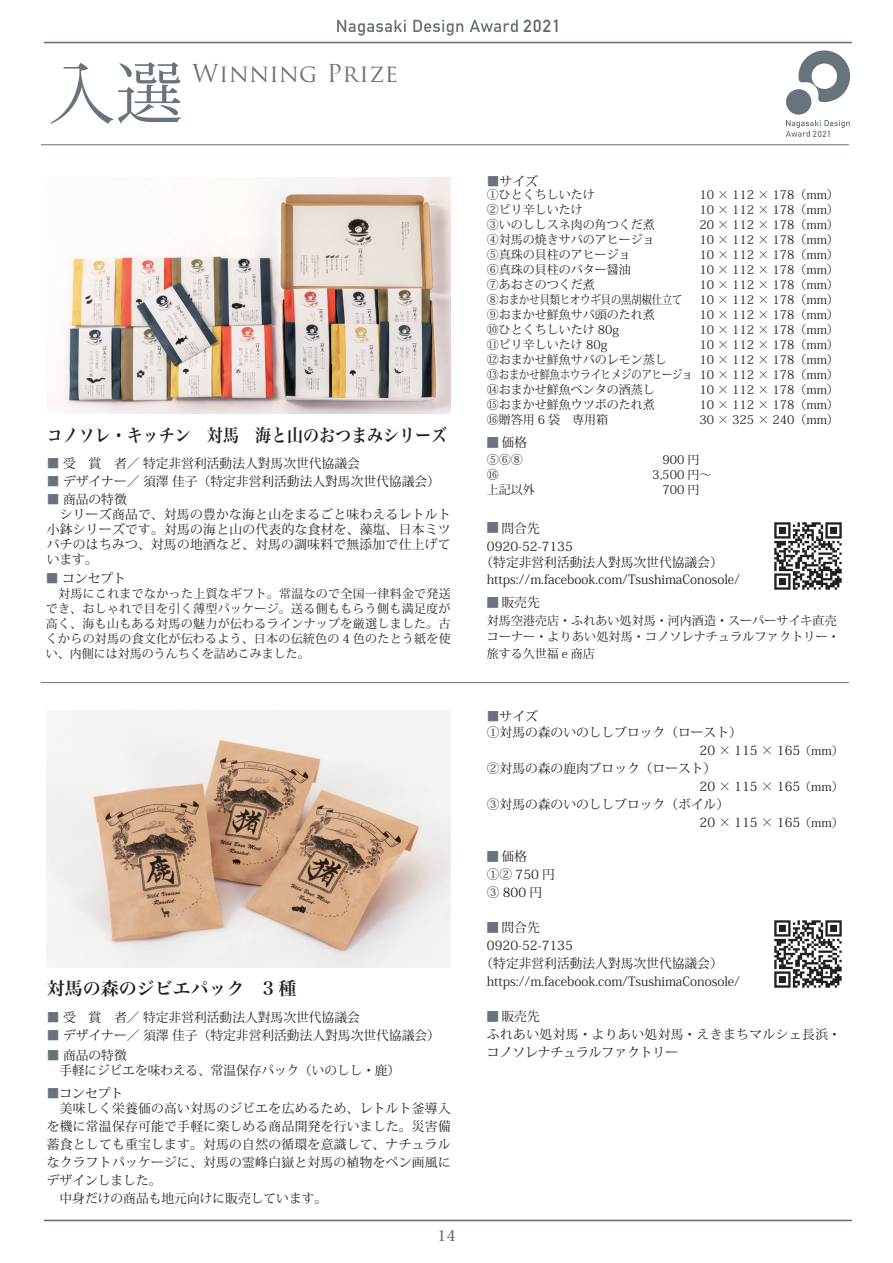
<style>
.page{position:relative;width:893px;height:1263px;background:#fff}
.page>*{position:absolute;margin:0;border:0;box-sizing:border-box;transform-origin:0 0}
.t1{font:67.5px "Koz Min Pro";color:#68747b}
.t2{font:24px "Trajan Pro";letter-spacing:.015em;color:#68747b}
.t3{font:18px "Hira Min Pro W6";color:#231f20;scale:.89 1}
.t4{font:18px "Hira Min Pro W6";color:#231f20}
.t5{font:700 17.25px "DIN Alternate";color:#636366}
.t6{font:500 15px "Koz Min Pro";color:#636366}
.t7{font:12.75px/18px "Koz Min Pr 6 N";color:#231f20}
.t8{font:12.75px/15px "Koz Min Pr 6 N";letter-spacing:.025em;color:#231f20}
.t9{font:12.75px/18px "Koz Min Pr 6 N";letter-spacing:.035em;color:#231f20}
.t10{font:12px/15px "Koz Min Pr 6 N";color:#231f20;text-align:justify}
.t11{font:700 8.55px "DIN Alternate";color:#68747b}
.s1{color:#68747b}
.s2{font-family:"Koz Go Pr 6 N";font-weight:200;font-size:12px;color:#68747b}
.s3{font-size:12px}
</style>
<div class="page">
<hr style="left:44px;top:1220px;width:808px;height:1px;background:#68747b">
<hr style="left:44px;top:42px;width:808px;height:1px;background:#68747b">
<div style="left:786px;top:89px;width:25px;height:26px;background:#68747b;border-radius:50%"></div>
<svg style="left:798px;top:50px;width:52px;height:52px"></svg>
<svg style="left:786px;top:120px;width:64px;height:17px"></svg>
<hr style="left:41px;top:144px;width:808px;height:1px;background:#68747b">
<hr style="left:41px;top:682px;width:808px;height:1px;background:#68747b">
<svg style="left:337px;top:20px;width:69px;height:16px"></svg>
<svg style="left:413px;top:20px;width:50px;height:16px"></svg>
<svg style="left:470px;top:20px;width:48px;height:12px"></svg>
<img style="left:55px;top:178px;width:396px;height:235px">
<img style="left:47px;top:710px;width:404px;height:257px">
<img style="left:774px;top:522px;width:68px;height:68px">
<img style="left:774px;top:920px;width:68px;height:68px">
<h1 class="t1" style="left:48px;top:46px;width:136px">入選</h1>
<h2 class="t2" style="left:192px;top:58px;width:207px">Winning Prize</h2>
<h3 class="t3" style="left:47px;top:419px;width:451px">コノソレ・キッチン　対馬　海と山のおつまみシリーズ</h3>
<p class="t7" style="left:47px;top:454px;width:315px"><span class="s1">■</span> 受　賞　者／ 特定非営利活動法人對馬次世代協議会</p>
<p class="t7" style="left:47px;top:472px;width:395px"><span class="s1">■</span> デザイナー／ 須澤 佳子（特定非営利活動法人對馬次世代協議会）</p>
<p class="t8" style="left:47px;top:492px;width:405px"><span class="s1">■</span> 商品の特徴<br>　シリーズ商品で、対馬の豊かな海と山をまるごと味わえるレトルト小鉢シリーズです。対馬の海と山の代表的な食材を、藻塩、日本ミツバチのはちみつ、対馬の地酒など、対馬の調味料で無添加で仕上げています。</p>
<p class="t7" style="left:46px;top:570px;width:82px"><span class="s1">■</span> コンセプト</p>
<p class="t10" style="left:46px;top:586px;width:406px">　対馬にこれまでなかった上質なギフト。常温なので全国一律料金で発送でき、おしゃれで目を引く薄型パッケージ。送る側ももらう側も満足度が高く、海も山もある対馬の魅力が伝わるラインナップを厳選しました。古くからの対馬の食文化が伝わるよう、日本の伝統色の 4 色のたとう紙を使い、内側には対馬のうんちくを詰めこみました。</p>
<h3 class="t4" style="left:47px;top:973px;width:251px">対馬の森のジビエパック　3 種</h3>
<p class="t7" style="left:47px;top:1008px;width:315px"><span class="s1">■</span> 受　賞　者／ 特定非営利活動法人對馬次世代協議会</p>
<p class="t7" style="left:47px;top:1026px;width:395px"><span class="s1">■</span> デザイナー／ 須澤 佳子（特定非営利活動法人對馬次世代協議会）</p>
<p class="t7" style="left:47px;top:1047px;width:355px;line-height:15px"><span class="s1">■</span> 商品の特徴<br>　手軽にジビエを味わえる、常温保存パック（いのしし・鹿）</p>
<p class="t8" style="left:47px;top:1086px;width:405px"><span class="s1">■</span>コンセプト<br>　美味しく栄養価の高い対馬のジビエを広めるため、レトルト釜導入</p>
<p class="t8" style="left:47px;top:1118px;width:405px;line-height:18px">を機に常温保存可能で手軽に楽しめる商品開発を行いました。災害備蓄食としても重宝します。対馬の自然の循環を意識して、ナチュラルなクラフトパッケージに、対馬の霊峰白嶽と対馬の植物をペン画風にデザインしました。<br>　中身だけの商品も地元向けに販売しています。</p>
<p class="t6" style="left:437px;top:1225px;width:20px">14</p>
<h3 class="t5" style="left:524px;top:13px;width:39px">2021</h3>
<p class="t11" style="left:813px;top:127px;width:20px">2021</p>
<p class="t7" style="left:487px;top:173px;width:52px"><span class="s1">■</span>サイズ</p>
<p class="t10" style="left:487px;top:188px;width:109px">①ひとくちしいたけ</p>
<p class="t10" style="left:699px;top:188px;width:141px">10 × 112 × 178（mm）</p>
<p class="t10" style="left:487px;top:203px;width:97px">②ピリ辛しいたけ</p>
<p class="t10" style="left:699px;top:203px;width:141px">10 × 112 × 178（mm）</p>
<p class="t10" style="left:487px;top:218px;width:169px">③いのししスネ肉の角つくだ煮</p>
<p class="t10" style="left:699px;top:218px;width:141px">20 × 112 × 178（mm）</p>
<p class="t10" style="left:487px;top:233px;width:169px">④対馬の焼きサバのアヒージョ</p>
<p class="t10" style="left:699px;top:233px;width:141px">10 × 112 × 178（mm）</p>
<p class="t10" style="left:487px;top:248px;width:145px">⑤真珠の貝柱のアヒージョ</p>
<p class="t10" style="left:699px;top:248px;width:141px">10 × 112 × 178（mm）</p>
<p class="t10" style="left:487px;top:263px;width:145px">⑥真珠の貝柱のバター醤油</p>
<p class="t10" style="left:699px;top:263px;width:141px">10 × 112 × 178（mm）</p>
<p class="t10" style="left:487px;top:278px;width:109px">⑦あおさのつくだ煮</p>
<p class="t10" style="left:699px;top:278px;width:141px">10 × 112 × 178（mm）</p>
<p class="t10" style="left:487px;top:293px;width:197px">⑧おまかせ貝類ヒオウギ貝の黒胡椒仕立て</p>
<p class="t10" style="left:699px;top:293px;width:141px">10 × 112 × 178（mm）</p>
<p class="t10" style="left:487px;top:308px;width:169px">⑨おまかせ鮮魚サバ頭のたれ煮</p>
<p class="t10" style="left:699px;top:308px;width:141px">10 × 112 × 178（mm）</p>
<p class="t10" style="left:487px;top:323px;width:134px">⑩ひとくちしいたけ 80g</p>
<p class="t10" style="left:699px;top:323px;width:141px">10 × 112 × 178（mm）</p>
<p class="t10" style="left:487px;top:338px;width:122px">⑪ピリ辛しいたけ 80g</p>
<p class="t10" style="left:699px;top:338px;width:141px">10 × 112 × 178（mm）</p>
<p class="t10" style="left:487px;top:353px;width:181px">⑫おまかせ鮮魚サバのレモン蒸し</p>
<p class="t10" style="left:487px;top:353px;width:354px;text-indent:213px">10 × 112 × 178（mm）⑬おまかせ鮮魚ホウライヒメジのアヒージョ 10 × 112 × 178（mm）⑭おまかせ鮮魚ベンタの酒蒸し</p>
<p class="t10" style="left:699px;top:383px;width:141px">10 × 112 × 178（mm）</p>
<p class="t10" style="left:487px;top:398px;width:169px">⑮おまかせ鮮魚ウツボのたれ煮</p>
<p class="t10" style="left:699px;top:398px;width:141px">10 × 112 × 178（mm）</p>
<p class="t10" style="left:487px;top:413px;width:123px">⑯贈答用 6 袋　専用箱</p>
<p class="t10" style="left:699px;top:413px;width:141px">30 × 325 × 240（mm）</p>
<p class="t7" style="left:487px;top:434px;width:42px"><span class="s2">Ⱚ</span>価格</p>
<p class="t10" style="left:487px;top:453px;width:37px">⑤⑥⑧</p>
<p class="t10" style="left:662px;top:453px;width:39px">900 円</p>
<p class="t10" style="left:487px;top:468px;width:13px">⑯</p>
<p class="t10" style="left:652px;top:468px;width:61px">3,500 円〜</p>
<p class="t10" style="left:487px;top:483px;width:49px">上記以外</p>
<p class="t10" style="left:662px;top:483px;width:39px">700 円</p>
<p class="t7" style="left:487px;top:519px;width:88px"><span class="s2">Ⱚ</span> 問合先<br>0920-52-7135</p>
<p class="t7" style="left:487px;top:554px;width:255px;line-height:16.5px;text-indent:-6px">（特定非営利活動法人對馬次世代協議会）https://m.facebook.com/TsushimaConosole/</p>
<p class="t7" style="left:487px;top:594px;width:54px"><span class="s2">Ⱚ</span> 販売先</p>
<p class="t10" style="left:487px;top:612px;width:354px;line-height:16.5px;text-align:left">対馬空港売店・ふれあい処対馬・河内酒造・スーパーサイキ直売コーナー・よりあい処対馬・コノソレナチュラルファクトリー・旅する久世福 e 商店</p>
<p class="t7" style="left:487px;top:709px;width:256px;line-height:15.8px"><span class="s1">■</span>サイズ<br>①対馬の森のいのししブロック（ロースト）</p>
<p class="t7" style="left:699px;top:742px;width:146px">20 × 115 × 165<span class="s3">（mm）</span></p>
<p class="t7" style="left:487px;top:760px;width:231px">②対馬の森の鹿肉ブロック（ロースト）</p>
<p class="t7" style="left:699px;top:778px;width:146px">20 × 115 × 165<span class="s3">（mm）</span></p>
<p class="t7" style="left:487px;top:796px;width:244px">③対馬の森のいのししブロック（ボイル）</p>
<p class="t7" style="left:699px;top:814px;width:146px">20 × 115 × 165<span class="s3">（mm）</span></p>
<p class="t7" style="left:487px;top:848px;width:70px"><span class="s2">Ⱚ</span>価格<br>①② 750 円<br>③ 800 円</p>
<p class="t7" style="left:487px;top:919px;width:54px"><span class="s2">Ⱚ</span> 問合先</p>
<p class="t7" style="left:487px;top:937px;width:88px">0920-52-7135</p>
<p class="t7" style="left:480px;top:955px;width:244px">（特定非営利活動法人對馬次世代協議会）</p>
<p class="t7" style="left:487px;top:973px;width:255px">https://m.facebook.com/TsushimaConosole/</p>
<p class="t9" style="left:487px;top:1008px;width:355px"><span class="s2">Ⱚ</span> 販売先<br>ふれあい処対馬・よりあい処対馬・えきまちマルシェ長浜・コノソレナチュラルファクトリー</p>
</div>
